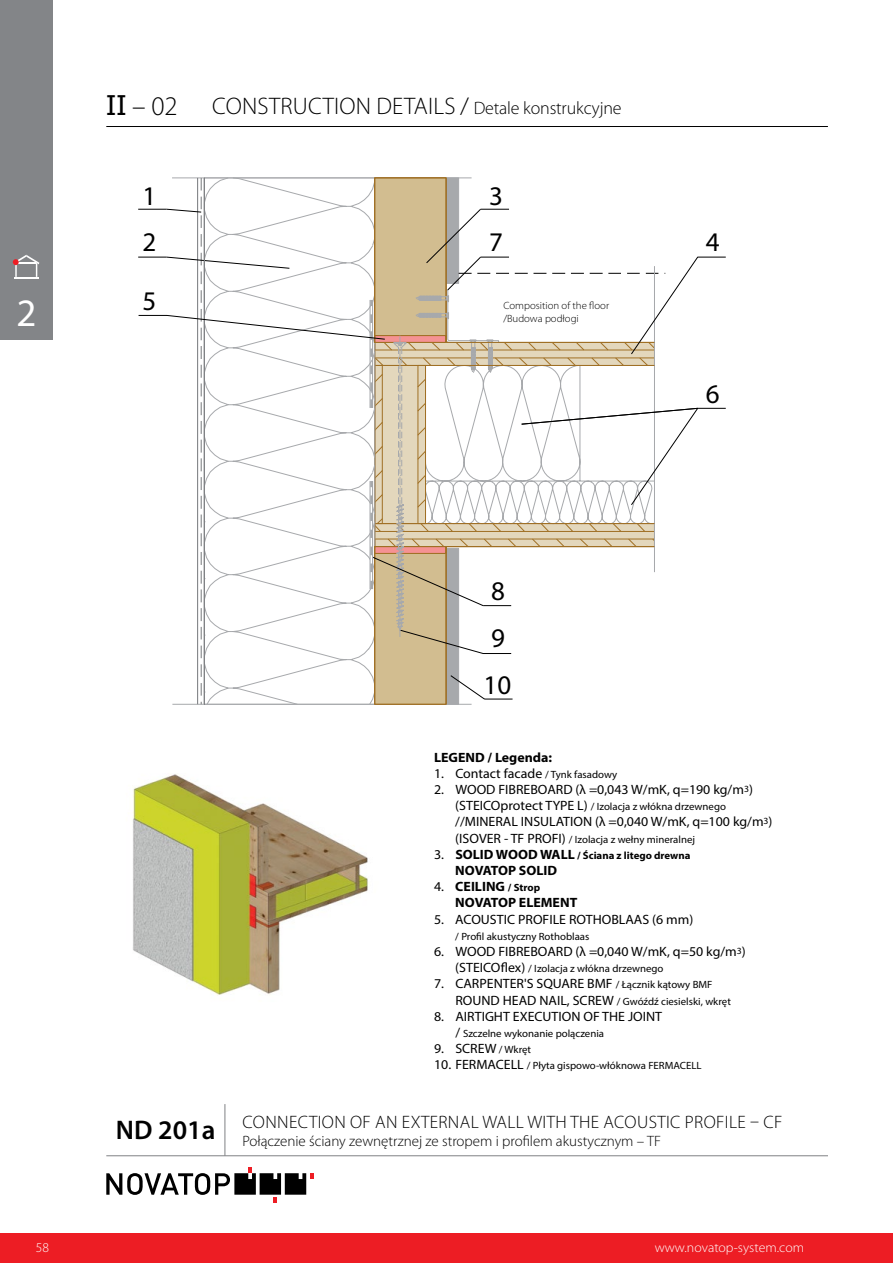
<style>
.page{position:relative;width:893px;height:1263px;background:#fff}
.page>*{position:absolute;margin:0;border:0;box-sizing:border-box;transform-origin:0 0}
.t1{font:39px "Myriad Pro";color:#fff}
.t2{font:27px/46.7px "Myriad Pro";color:#000}
.t3{font:600 27px "Myriad Pro";color:#000}
.t4{font:300 27px "Myriad Pro";color:#000}
.t5{font:300 24px "Myriad Pro";letter-spacing:.01em;color:#000}
.t6{font:300 18px "Myriad Pro";letter-spacing:.02em;color:#000}
.t7{font:300 15px "Myriad Pro";color:#000}
.t8{font:13.5px "Myriad Pro";color:#000}
.t9{font:700 13.5px/16.2px "Myriad Pro";color:#000}
.t10{font:300 13.5px "Myriad Pro";color:#fff}
.t11{font:10.5px "Myriad Pro";color:#000}
.t12{font:300 10.5px/12.8px "Myriad Pro";color:#000}
.t13{font:700 10.5px "Myriad Pro";color:#000}
.s1{font-family:"Tahoma";font-weight:400}
.s2{font-size:18px}
.s3{font-size:10.5px}
.s4{font-size:13.5px}
.s5{font-weight:400;font-size:13.5px}
.s6{font-weight:400}
</style>
<div class="page">
<hr style="left:106px;top:126px;width:722px;height:1px;background:#000">
<div style="left:0;top:0;width:53px;height:339px;background:#838588"></div>
<svg style="left:13px;top:255px;width:26px;height:23px"></svg>
<svg style="left:106px;top:1167px;width:208px;height:36px"></svg>
<hr style="left:106px;top:1155px;width:722px;height:1px;background:#808285">
<hr style="left:225px;top:1104px;width:1px;height:52px;background:#808285">
<div style="left:0;top:1233px;width:893px;height:30px;background:#ed1d24"></div>
<hr style="left:197px;top:178px;width:1px;height:526px;background:#808285">
<svg style="left:201px;top:178px;width:1px;height:12px"></svg>
<svg style="left:198px;top:256px;width:528px;height:444px"></svg>
<svg style="left:198px;top:340px;width:172px;height:267px"></svg>
<hr style="left:204px;top:178px;width:1px;height:526px;background:#808285">
<hr style="left:369px;top:481px;width:2px;height:108px;background:#a7a9ac">
<svg style="left:370px;top:178px;width:328px;height:527px"></svg>
<svg style="left:138px;top:208px;width:344px;height:132px"></svg>
<img style="left:133px;top:774px;width:236px;height:221px">
<div style="left:503px;top:298px;width:118px;height:27px;background:#fff"></div>
<h1 class="t1" style="left:16px;top:289px;width:22px">2</h1>
<h2 class="t4" style="left:106px;top:89px;width:73px"><span class="s1">II</span> – 02</h2>
<h2 class="t2" style="left:143px;top:172px;width:15px">1<br>2</h2>
<h2 class="t2" style="left:143px;top:277px;width:15px">5</h2>
<h3 class="t5" style="left:212px;top:92px;width:411px">CONSTRUCTION DETAILS / <span class="s2">Detale konstrukcyjne</span></h3>
<h2 class="t2" style="left:489px;top:172px;width:15px">3<br>7</h2>
<p class="t12" style="left:503px;top:299px;width:107px">Composition of the floor /Budowa podłogi</p>
<h2 class="t2" style="left:706px;top:219px;width:15px">4</h2>
<h2 class="t2" style="left:706px;top:370px;width:15px">6</h2>
<h2 class="t2" style="left:483px;top:566px;width:29px;line-height:47.2px">8<br>9<br>10</h2>
<p class="t9" style="left:434px;top:748px;width:120px">LEGEND / Legenda:</p>
<p class="t8" style="left:434px;top:765px;width:185px">1. Contact facade <span class="s3">/ Tynk fasadowy</span></p>
<p class="t8" style="left:434px;top:781px;width:320px">2. WOOD FIBREBOARD (λ =0,043 W/mK, q=190 kg/m<sup>3</sup>)</p>
<p class="t11" style="left:455px;top:800px;width:272px"><span class="s4">(STEICOprotect TYPE L)</span> / Izolacja z włókna drzewnego</p>
<p class="t8" style="left:455px;top:813px;width:319px">//MINERAL INSULATION (λ =0,040 W/mK, q=100 kg/m<sup>3</sup>)</p>
<p class="t11" style="left:455px;top:833px;width:241px"><span class="s4">(ISOVER - TF PROFI)</span> / Izolacja z wełny mineralnej</p>
<p class="t13" style="left:434px;top:848px;width:258px"><span class="s5">3.</span> <span class="s4">SOLID WOOD WALL</span> / Ściana z litego drewna</p>
<p class="t9" style="left:455px;top:862px;width:103px">NOVATOP SOLID</p>
<p class="t9" style="left:455px;top:878px;width:123px;text-indent:-21px"><span class="s6">4.</span> CEILING <span class="s3">/ Strop<br></span>NOVATOP ELEMENT</p>
<p class="t8" style="left:434px;top:911px;width:261px">5. ACOUSTIC PROFILE ROTHOBLAAS (6 mm)</p>
<p class="t11" style="left:455px;top:930px;width:136px">/ Profil akustyczny Rothoblaas</p>
<p class="t8" style="left:434px;top:943px;width:313px">6. WOOD FIBREBOARD (λ =0,040 W/mK, q=50 kg/m<sup>3</sup>)</p>
<p class="t11" style="left:455px;top:962px;width:210px"><span class="s4">(STEICOflex)</span> / Izolacja z włókna drzewnego</p>
<p class="t8" style="left:434px;top:975px;width:280px">7. CARPENTER'S SQUARE BMF <span class="s3">/ Łącznik kątowy BMF</span></p>
<p class="t11" style="left:455px;top:995px;width:277px"><span class="s4">ROUND HEAD NAIL, SCREW</span> / Gwóźdź ciesielski, wkręt</p>
<p class="t8" style="left:434px;top:1008px;width:230px">8. AIRTIGHT EXECUTION OF THE JOINT</p>
<p class="t11" style="left:455px;top:1027px;width:150px"><span class="s4">/</span> Szczelne wykonanie polączenia</p>
<p class="t8" style="left:434px;top:1040px;width:99px">9. SCREW <span class="s3">/ Wkręt</span></p>
<p class="t11" style="left:434px;top:1059px;width:269px"><span class="s4">10. FERMACELL</span> / Płyta gispowo-włóknowa FERMACELL</p>
<h2 class="t3" style="left:116px;top:1112px;width:101px">ND 201a</h2>
<h3 class="t6" style="left:243px;top:1111px;width:541px">CONNECTION OF AN EXTERNAL WALL WITH THE ACOUSTIC PROFILE – CF</h3>
<p class="t7" style="left:242px;top:1131px;width:420px">Połączenie ściany zewnętrznej ze stropem i profilem akustycznym – TF</p>
<p class="t10" style="left:36px;top:1239px;width:15px">58</p>
<p class="t10" style="left:655px;top:1239px;width:151px">www.novatop-system.com</p>
</div>
